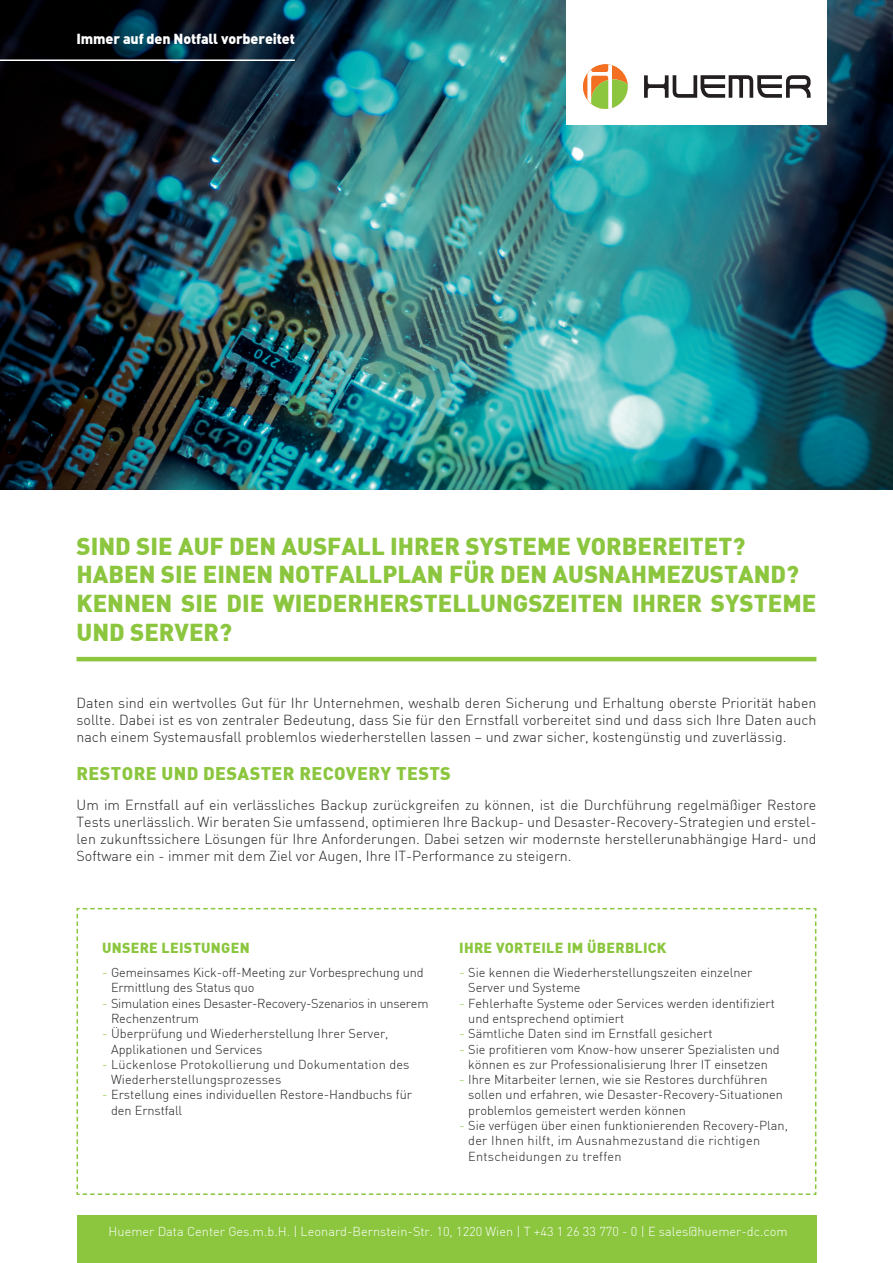
<style>
.page{position:relative;width:893px;height:1263px;background:#fff}
.page>*{position:absolute;margin:0;border:0;box-sizing:border-box;transform-origin:0 0}
.t1{font:900 24px/28.8px "DIN";color:#8bc63e}
.t2{font:900 18px "DIN";letter-spacing:.02em;color:#8bc63e}
.t3{font:300 14.25px/17.1px "DIN";color:#231f20;text-align:justify}
.t4{font:900 14.25px "DIN";letter-spacing:.02em;color:#8bc63e}
.t5{font:14.25px "DIN Black Alternate";letter-spacing:-.01em;color:#fff}
.t6{font:300 12.75px/15.3px "DIN";color:#231f20}
.t7{font:300 12.75px/15.3px "DIN";letter-spacing:.02em;color:#231f20}
.t8{font:300 12.75px "DIN";color:#fff}
.t9{font:300 12.75px/15.3px "DIN";letter-spacing:-.02em;color:#231f20}
.s1{color:#8bc63e}
</style>
<div class="page">
<div style="left:77px;top:1215px;width:739px;height:48px;background:#8bc63e"></div>
<img style="left:0;top:0;width:893px;height:489px">
<div style="left:567px;top:0;width:260px;height:124px;background:#fff"></div>
<svg style="left:644px;top:75px;width:167px;height:23px"></svg>
<svg style="left:583px;top:64px;width:45px;height:45px"></svg>
<hr style="left:77px;top:657px;width:739px;height:4px;background:#8bc63e">
<svg style="left:76px;top:907px;width:741px;height:288px"></svg>
<hr style="left:0;top:59px;width:295px;height:2px;background:#fff">
<p class="t5" style="left:77px;top:30px;width:220px">Immer auf den Notfall vorbereitet</p>
<h1 class="t1" style="left:77px;top:530px;width:741px">SIND SIE AUF DEN AUSFALL IHRER SYSTEME VORBEREITET?<br>HABEN SIE EINEN NOTFALLPLAN FÜR DEN AUSNAHMEZUSTAND?<br>KENNEN SIE DIE WIEDERHERSTELLUNGSZEITEN IHRER SYSTEME UND SERVER?</h1>
<p class="t3" style="left:77px;top:694px;width:741px">Daten sind ein wertvolles Gut für Ihr Unternehmen, weshalb deren Sicherung und Erhaltung oberste Priorität haben sollte. Dabei ist es von zentraler Bedeutung, dass Sie für den Ernstfall vorbereitet sind und dass sich Ihre Daten auch nach einem Systemausfall problemlos wiederherstellen lassen – und zwar sicher, kostengünstig und zuverlässig.</p>
<h2 class="t2" style="left:77px;top:762px;width:375px">RESTORE UND DESASTER RECOVERY TESTS</h2>
<p class="t3" style="left:77px;top:796px;width:741px">Um im Ernstfall auf ein verlässliches Backup zurückgreifen zu können, ist die Durchführung regelmäßiger Restore Tests unerlässlich. Wir beraten Sie umfassend, optimieren Ihre Backup- und Desaster-Recovery-Strategien und erstel&shy;len zukunftssichere Lösungen für Ihre Anforderungen. Dabei setzen wir modernste herstellerunabhängige Hard- und Software ein - immer mit dem Ziel vor Augen, Ihre IT-Performance zu steigern.</p>
<p class="t4" style="left:102px;top:938px;width:149px">UNSERE LEISTUNGEN</p>
<p class="t6" style="left:111px;top:965px;width:314px;text-indent:-9px"><span class="s1">-</span> Gemeinsames Kick-off-Meeting zur Vorbesprechung und<br>Ermittlung des Status quo</p>
<p class="t9" style="left:111px;top:995px;width:319px;text-indent:-9px"><span class="s1">-</span> Simulation eines Desaster-Recovery-Szenarios in unserem<br>Rechenzentrum</p>
<p class="t6" style="left:111px;top:1026px;width:279px;text-indent:-9px"><span class="s1">-</span> Überprüfung und Wiederherstellung Ihrer Server,<br>Applikationen und Services</p>
<p class="t6" style="left:111px;top:1056px;width:300px;text-indent:-9px"><span class="s1">-</span> Lückenlose Protokollierung und Dokumentation des<br>Wiederherstellungsprozesses</p>
<p class="t6" style="left:111px;top:1087px;width:303px;text-indent:-9px"><span class="s1">-</span> Erstellung eines individuellen Restore-Handbuchs für den Ernstfall</p>
<p class="t4" style="left:459px;top:938px;width:208px">IHRE VORTEILE IM ÜBERBLICK</p>
<p class="t6" style="left:468px;top:965px;width:286px;text-indent:-9px"><span class="s1">-</span> Sie kennen die Wiederherstellungszeiten einzelner<br>Server und Systeme</p>
<p class="t6" style="left:468px;top:995px;width:308px;text-indent:-9px"><span class="s1">-</span> Fehlerhafte Systeme oder Services werden identifiziert und entsprechend optimiert</p>
<p class="t6" style="left:459px;top:1026px;width:255px"><span class="s1">-</span> Sämtliche Daten sind im Ernstfall gesichert</p>
<p class="t6" style="left:459px;top:1041px;width:322px;text-align:center"><span class="s1">-</span> Sie profitieren vom Know-how unserer Spezialisten und können es zur Professionalisierung Ihrer IT einsetzen</p>
<p class="t6" style="left:468px;top:1072px;width:316px;text-indent:-9px"><span class="s1">-</span> Ihre Mitarbeiter lernen, wie sie Restores durchführen sollen und erfahren, wie Desaster-Recovery-Situationen problemlos gemeistert werden können</p>
<p class="t7" style="left:468px;top:1118px;width:321px;text-indent:-9px"><span class="s1">-</span> Sie verfügen über einen funktionierenden Recovery-Plan, der Ihnen hilft, im Ausnahmezustand die richtigen<br>Entscheidungen zu treffen</p>
<p class="t8" style="left:109px;top:1224px;width:680px">Huemer Data Center Ges.m.b.H. | Leonard-Bernstein-Str. 10, 1220 Wien | T +43 1 26 33 770 - 0 | E sales@huemer-dc.com</p>
</div>
